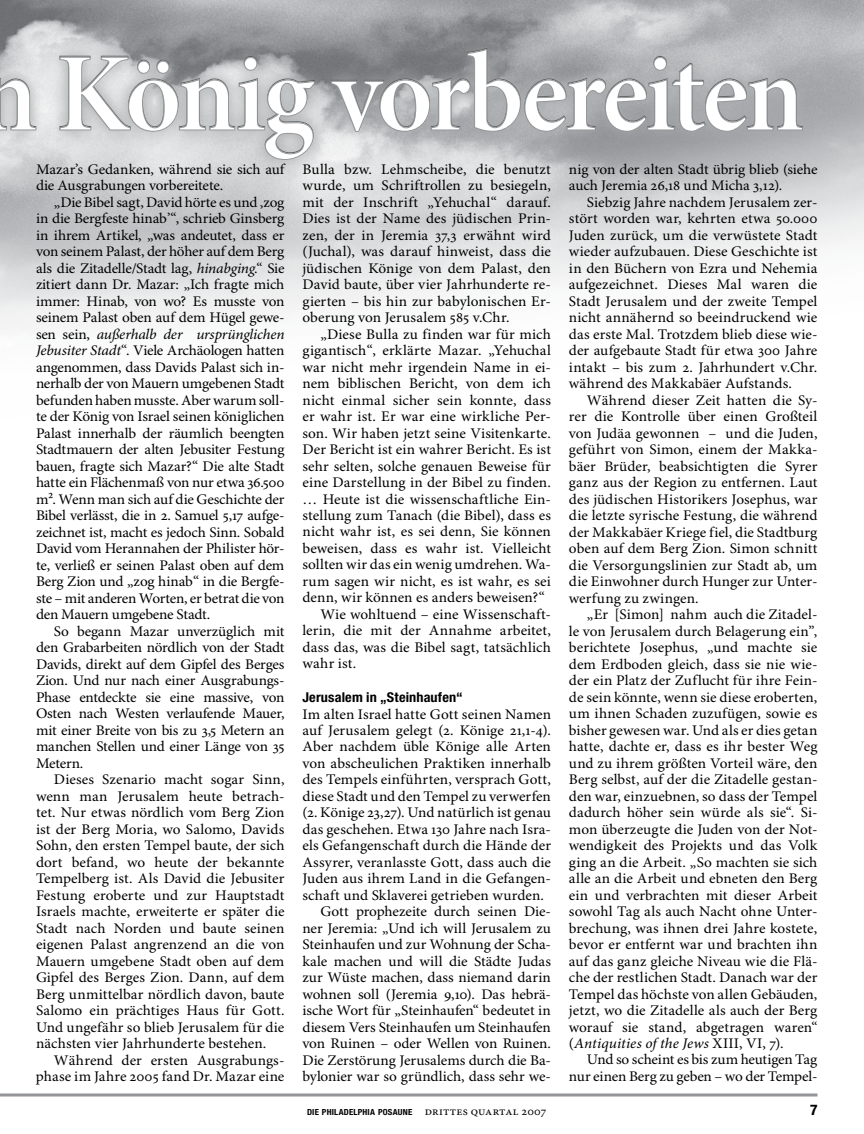
<style>
.page{position:relative;width:864px;height:1134px;background:#fff}
.page>*{position:absolute;margin:0;border:0;box-sizing:border-box;transform-origin:0 0}
.t1{font:110.55px "Minion Pro Semibold Disp";letter-spacing:-.02em;color:#fff}
.t2{font:14.7px/16.5px "Minion Pro";color:#000;text-align:justify;scale:1.04 1}
.t3{font:14.7px/16.5px "Minion Pro";letter-spacing:-.025em;color:#000;text-align:right;scale:1.04 1}
.t4{font:700 condensed 14.7px "Helvetica Neue LT Std";color:#000;scale:1.05 1}
.t5{font:700 condensed 13.5px "Helvetica Neue LT Std";letter-spacing:.01em;color:#000;scale:1.05 1}
.t6{font:12px "Minion Pro";letter-spacing:.015em;color:#000;scale:1.05 1}
.t7{font:700 condensed 8.4px "Helvetica Neue LT Std";color:#000;scale:1.05 1}
.s1{font-style:italic}
</style>
<div class="page">
<img style="left:0;top:0;width:864px;height:331px">
<hr style="left:0;top:1094px;width:818px;height:2px;background:#939598">
<div style="left:0;top:33px;width:864px;height:197px;background:#979a9c;opacity:.4"></div>
<svg style="left:0;top:76px;width:37px;height:55px"></svg>
<svg style="left:58px;top:55px;width:258px;height:106px"></svg>
<svg style="left:330px;top:46px;width:474px;height:87px"></svg>
<h1 class="t1" style="left:-21px;top:27px;width:826px">n König vorbereiten</h1>
<p class="t2" style="left:36px;top:162px;width:240px">Mazar’s Gedanken, während sie sich auf die Ausgrabungen vorbereitete.</p>
<p class="t2" style="left:36px;top:195px;width:240px;text-indent:18px">„Die Bibel sagt, David hörte es und ‚zog in die Bergfeste hinab’“, schrieb Ginsberg in ihrem Artikel, „was andeutet, dass er von seinem Palast, der höher auf dem Berg als die Zitadelle/Stadt lag, <span class="s1">hinabging</span>.“ Sie zitiert dann Dr. Mazar: „Ich fragte mich immer: Hinab, von wo? Es musste von seinem Palast oben auf dem Hügel gewe&shy;sen sein, <span class="s1">außerhalb der ursprünglichen Jebusiter Stadt</span>“. Viele Archäologen hatten angenommen, dass Davids Palast sich in&shy;nerhalb der von Mauern umgebenen Stadt befunden haben musste. Aber warum soll&shy;te der König von Israel seinen königlichen Palast innerhalb der räumlich beengten Stadtmauern der alten Jebusiter Festung bauen, fragte sich Mazar?“ Die alte Stadt hatte ein Flächenmaß von nur etwa 36.500 m². Wenn man sich auf die Geschichte der Bibel verlässt, die in 2. Samuel 5,17 aufge&shy;zeichnet ist, macht es jedoch Sinn. Sobald David vom Herannahen der Philister hör&shy;te, verließ er seinen Palast oben auf dem Berg Zion und „zog hinab“ in die Bergfe&shy;ste – mit anderen Worten, er betrat die von den Mauern umgebene Stadt.</p>
<p class="t2" style="left:36px;top:623px;width:240px;text-indent:18px">So begann Mazar unverzüglich mit den Grabarbeiten nördlich von der Stadt Davids, direkt auf dem Gipfel des Berges Zion. Und nur nach einer Ausgrabungs-Phase entdeckte sie eine massive, von Osten nach Westen verlaufende Mauer, mit einer Breite von bis zu 3,5 Metern an manchen Stellen und einer Länge von 35<br>Metern.</p>
<p class="t2" style="left:36px;top:772px;width:240px;text-indent:18px">Dieses Szenario macht sogar Sinn, wenn man Jerusalem heute betrach&shy;tet. Nur etwas nördlich vom Berg Zion ist der Berg Moria, wo Salomo, Davids Sohn, den ersten Tempel baute, der sich dort befand, wo heute der bekannte Tempelberg ist. Als David die Jebusiter Festung eroberte und zur Hauptstadt Israels machte, erweiterte er später die Stadt nach Norden und baute seinen eigenen Palast angrenzend an die von Mauern umgebene Stadt oben auf dem Gipfel des Berges Zion. Dann, auf dem Berg unmittelbar nördlich davon, baute Salomo ein prächtiges Haus für Gott.<br>Und ungefähr so blieb Jerusalem für die nächsten vier Jahrhunderte bestehen.</p>
<p class="t2" style="left:36px;top:1052px;width:240px;text-align:right">Während der ersten Ausgrabungs&shy;phase im Jahre 2005 fand Dr. Mazar eine</p>
<p class="t2" style="left:302px;top:161px;width:240px">Bulla bzw. Lehmscheibe, die benutzt wurde, um Schriftrollen zu besiegeln, mit der Inschrift „Yehuchal“ darauf.<br>Dies ist der Name des jüdischen Prin&shy;zen, der in Jeremia 37,3 erwähnt wird (Juchal), was darauf hinweist, dass die jüdischen Könige von dem Palast, den David baute, über vier Jahrhunderte re&shy;gierten – bis hin zur babylonischen Er&shy;oberung von Jerusalem 585 v.Chr.</p>
<p class="t2" style="left:320px;top:326px;width:223px">„Diese Bulla zu finden war für mich</p>
<p class="t2" style="left:302px;top:343px;width:240px">gigantisch“, erklärte Mazar. „Yehuchal</p>
<p class="t2" style="left:302px;top:359px;width:240px">war nicht mehr irgendein Name in ei-</p>
<p class="t2" style="left:302px;top:376px;width:240px">nem biblischen Bericht, von dem ich</p>
<p class="t2" style="left:302px;top:392px;width:240px">nicht einmal sicher sein konnte, dass</p>
<p class="t2" style="left:302px;top:409px;width:240px">er wahr ist. Er war eine wirkliche Per-</p>
<p class="t2" style="left:302px;top:425px;width:240px">son. Wir haben jetzt seine Visitenkarte.</p>
<p class="t2" style="left:302px;top:442px;width:240px">Der Bericht ist ein wahrer Bericht. Es ist</p>
<p class="t2" style="left:302px;top:458px;width:240px">sehr selten, solche genauen Beweise für</p>
<p class="t2" style="left:302px;top:475px;width:240px">eine Darstellung in der Bibel zu finden.</p>
<p class="t2" style="left:302px;top:491px;width:240px">… Heute ist die wissenschaftliche Ein-</p>
<p class="t2" style="left:302px;top:508px;width:240px">stellung zum Tanach (die Bibel), dass es</p>
<p class="t2" style="left:302px;top:524px;width:240px">nicht wahr ist, es sei denn, Sie können</p>
<p class="t2" style="left:302px;top:541px;width:240px">beweisen, dass es wahr ist. Vielleicht</p>
<p class="t2" style="left:302px;top:557px;width:240px">sollten wir das ein wenig umdrehen. Wa-</p>
<p class="t2" style="left:302px;top:574px;width:240px">rum sagen wir nicht, es ist wahr, es sei</p>
<p class="t2" style="left:302px;top:590px;width:235px">denn, wir können es anders beweisen?“</p>
<p class="t2" style="left:320px;top:607px;width:223px">Wie wohltuend – eine Wissenschaft-</p>
<p class="t2" style="left:302px;top:623px;width:240px">lerin, die mit der Annahme arbeitet,</p>
<p class="t2" style="left:302px;top:640px;width:240px">dass das, was die Bibel sagt, tatsächlich</p>
<p class="t2" style="left:302px;top:656px;width:53px">wahr ist.</p>
<p class="t5" style="left:303px;top:689px;width:154px">Jerusalem in „Steinhaufen“</p>
<p class="t2" style="left:303px;top:706px;width:240px">Im alten Israel hatte Gott seinen Namen</p>
<p class="t2" style="left:303px;top:723px;width:240px">auf Jerusalem gelegt (2. Könige 21,1-4).</p>
<p class="t2" style="left:303px;top:739px;width:240px">Aber nachdem üble Könige alle Arten</p>
<p class="t2" style="left:303px;top:756px;width:240px">von abscheulichen Praktiken innerhalb</p>
<p class="t2" style="left:303px;top:772px;width:240px">des Tempels einführten, versprach Gott,</p>
<p class="t2" style="left:303px;top:789px;width:240px">diese Stadt und den Tempel zu verwerfen</p>
<p class="t2" style="left:303px;top:805px;width:240px">(2. Könige 23,27). Und natürlich ist genau</p>
<p class="t2" style="left:303px;top:822px;width:240px">das geschehen. Etwa 130 Jahre nach Isra-</p>
<p class="t2" style="left:303px;top:838px;width:240px">els Gefangenschaft durch die Hände der</p>
<p class="t2" style="left:303px;top:855px;width:240px">Assyrer, veranlasste Gott, dass auch die</p>
<p class="t2" style="left:303px;top:871px;width:240px">Juden aus ihrem Land in die Gefangen-</p>
<p class="t2" style="left:303px;top:888px;width:234px">schaft und Sklaverei getrieben wurden.</p>
<p class="t2" style="left:320px;top:904px;width:223px">Gott prophezeite durch seinen Die-</p>
<p class="t2" style="left:302px;top:921px;width:240px">ner Jeremia: „Und ich will Jerusalem zu</p>
<p class="t2" style="left:302px;top:937px;width:240px">Steinhaufen und zur Wohnung der Scha-</p>
<p class="t2" style="left:302px;top:954px;width:241px">kale machen und will die Städte Judas</p>
<p class="t2" style="left:302px;top:970px;width:240px">zur Wüste machen, dass niemand darin</p>
<p class="t2" style="left:302px;top:987px;width:240px">wohnen soll (Jeremia 9,10). Das hebrä-</p>
<p class="t2" style="left:302px;top:1003px;width:240px">ische Wort für „Steinhaufen“ bedeutet in</p>
<p class="t2" style="left:302px;top:1020px;width:240px">diesem Vers Steinhaufen um Steinhaufen</p>
<p class="t2" style="left:302px;top:1036px;width:240px">von Ruinen – oder Wellen von Ruinen.</p>
<p class="t2" style="left:302px;top:1053px;width:240px">Die Zerstörung Jerusalems durch die Ba-</p>
<p class="t2" style="left:302px;top:1069px;width:240px">bylonier war so gründlich, dass sehr we-</p>
<p class="t2" style="left:569px;top:162px;width:240px">nig von der alten Stadt übrig blieb (siehe auch Jeremia 26,18 und Micha 3,12).</p>
<p class="t2" style="left:569px;top:194px;width:240px;text-indent:18px">Siebzig Jahre nachdem Jerusalem zer&shy;stört worden war, kehrten etwa 50.000<br>Juden zurück, um die verwüstete Stadt wieder aufzubauen. Diese Geschichte ist in den Büchern von Ezra und Nehemia aufgezeichnet. Dieses Mal waren die Stadt Jerusalem und der zweite Tempel nicht annähernd so beeindruckend wie das erste Mal. Trotzdem blieb diese wie&shy;der aufgebaute Stadt für etwa 300 Jahre intakt – bis zum 2. Jahrhundert v.Chr. während des Makkabäer Aufstands.</p>
<p class="t2" style="left:569px;top:392px;width:240px;text-indent:18px">Während dieser Zeit hatten die Sy&shy;rer die Kontrolle über einen Großteil von Judäa gewonnen – und die Juden, geführt von Simon, einem der Makka&shy;bäer Brüder, beabsichtigten die Syrer ganz aus der Region zu entfernen. Laut des jüdischen Historikers Josephus, war die letzte syrische Festung, die während der Makkabäer Kriege fiel, die Stadtburg oben auf dem Berg Zion. Simon schnitt die Versorgungslinien zur Stadt ab, um die Einwohner durch Hunger zur Unter&shy;werfung zu zwingen.</p>
<p class="t2" style="left:569px;top:607px;width:241px;text-indent:18px">„Er [Simon] nahm auch die Zitadel&shy;le von Jerusalem durch Belagerung ein”, berichtete Josephus, „und machte sie dem Erdboden gleich, dass sie nie wie&shy;der ein Platz der Zuflucht für ihre Fein&shy;de sein könnte, wenn sie diese eroberten, um ihnen Schaden zuzufügen, sowie es bisher gewesen war. Und als er dies getan hatte, dachte er, dass es ihr bester Weg und zu ihrem größten Vorteil wäre, den Berg selbst, auf der die Zitadelle gestan&shy;den war, einzuebnen, so dass der Tempel dadurch höher sein würde als sie“. Si&shy;mon überzeugte die Juden von der Not&shy;wendigkeit des Projekts und das Volk ging an die Arbeit. „So machten sie sich alle an die Arbeit und ebneten den Berg ein und verbrachten mit dieser Arbeit sowohl Tag als auch Nacht ohne Unter&shy;brechung, was ihnen drei Jahre kostete, bevor er entfernt war und brachten ihn auf das ganz gleiche Niveau wie die Flä&shy;che der restlichen Stadt. Danach war der Tempel das höchste von allen Gebäuden, jetzt, wo die Zitadelle als auch der Berg worauf sie stand, abgetragen waren“ (<span class="s1">Antiquities of the Jews</span> XIII, VI, 7).</p>
<p class="t3" style="left:569px;top:1052px;width:240px">Und so scheint es bis zum heutigen Tag nur einen Berg zu geben – wo der Tempel-</p>
<p class="t7" style="left:307px;top:1106px;width:5px">DIE</p>
<p class="t7" style="left:322px;top:1106px;width:6px">PHILADELPHIA</p>
<p class="t7" style="left:378px;top:1106px;width:6px">POSAUNE</p>
<p class="t6" style="left:425px;top:1104px;width:117px">drittes quartal 2007</p>
<p class="t4" style="left:810px;top:1100px;width:9px">7</p>
</div>
